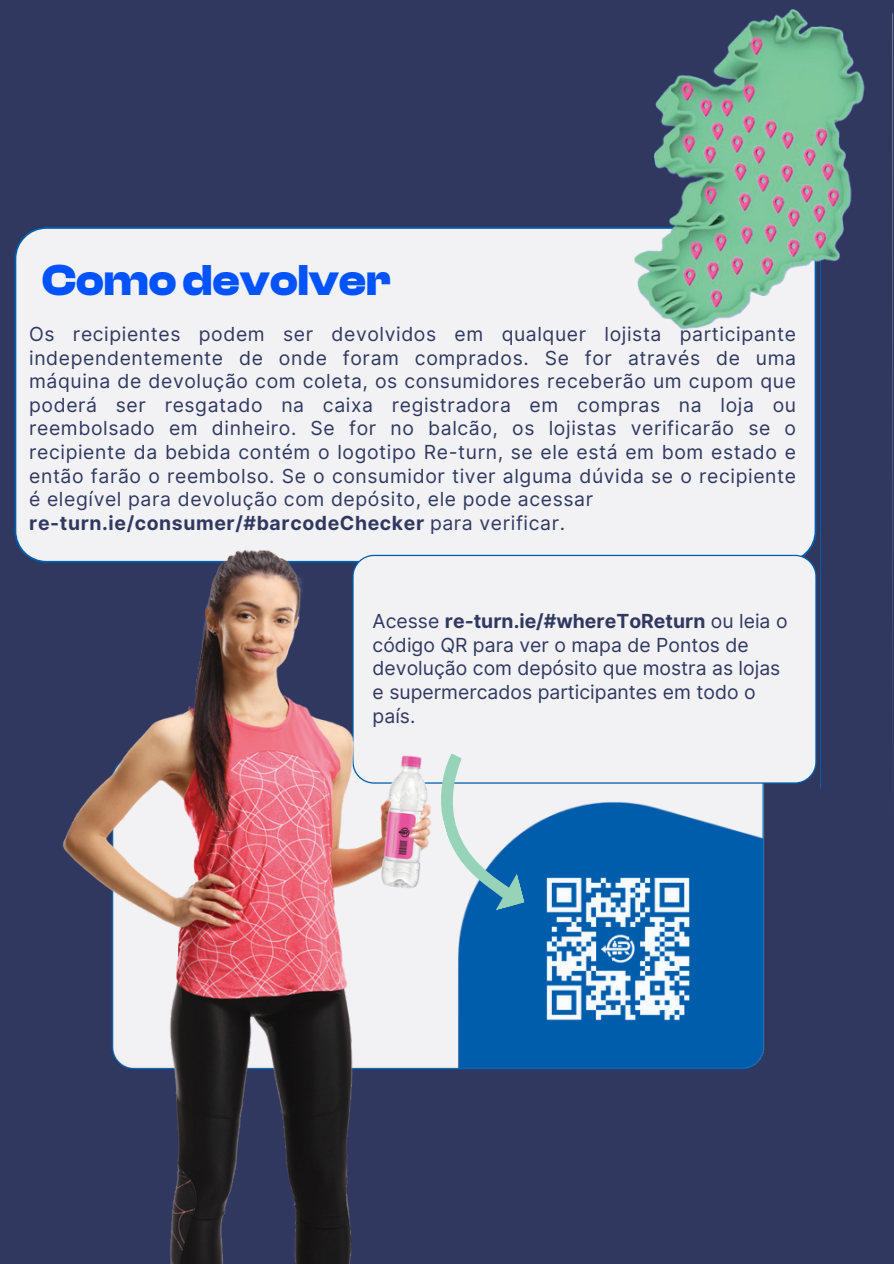
<style>
.page{position:relative;width:894px;height:1264px;background:#fff}
.page>*{position:absolute;margin:0;border:0;box-sizing:border-box;transform-origin:0 0}
.t1{font:700 44.7px "Clash Display";color:#0153ff}
.t2{font:19.35px/23.7px "Inter";color:#303860;text-align:justify}
.t3{font:700 19.35px "Inter";letter-spacing:.03em;color:#303860}
.s1{font-weight:400}
.s2{font-weight:700}
</style>
<div class="page">
<div style="left:0;top:0;width:893px;height:1263px;background:#303860"></div>
<img style="left:604px;top:787px;width:160px;height:282px">
<img style="left:604px;top:872px;width:90px;height:159px">
<div style="left:11px;top:223px;width:809px;height:343px;background:#f2f1f4"></div>
<img style="left:623px;top:9px;width:242px;height:329px">
<div style="left:348px;top:551px;width:472px;height:236px;background:#f2f1f4"></div>
<img style="left:11px;top:524px;width:593px;height:739px">
<p class="t1" style="left:42px;top:255px;width:350px">Comodevolver</p>
<p class="t2" style="left:29px;top:322px;width:768px">Os recipientes podem ser devolvidos em qualquer lojista participante independentemente de onde foram comprados. Se for através de uma máquina de devolução com coleta, os consumidores receberão um cupom que poderá ser resgatado na caixa registradora em compras na loja ou reembolsado em dinheiro. Se for no balcão, os lojistas verificarão se o recipiente da bebida contém o logotipo Re-turn, se ele está em bom estado e então farão o reembolso. Se o consumidor tiver alguma dúvida se o recipiente é elegível para devolução com depósito, ele pode acessar</p>
<p class="t3" style="left:29px;top:511px;width:537px">re-turn.ie/consumer/#barcodeChecker <span class="s1">para verificar.</span></p>
<p class="t2" style="left:372px;top:609px;width:416px;text-align:left">Acesse <span class="s2">re-turn.ie/#whereToReturn</span> ou leia o código QR para ver o mapa de Pontos de devolução com depósito que mostra as lojas e supermercados participantes em todo o país.</p>
</div>
